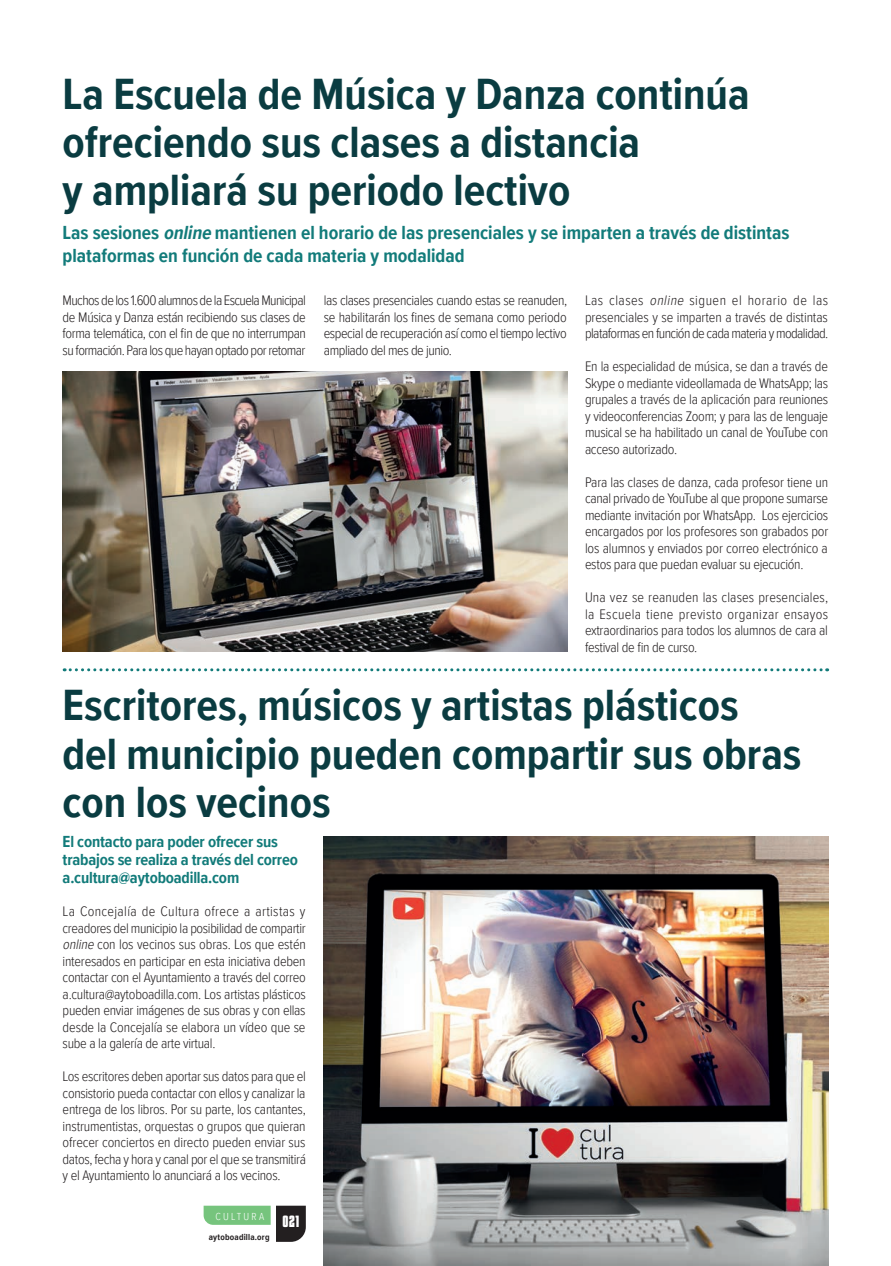
<style>
.page{position:relative;width:891px;height:1266px;background:#fff}
.page>*{position:absolute;margin:0;border:0;box-sizing:border-box;transform-origin:0 0}
.t1{font:700 45px/48px "Proxima Nova Cond";color:#0a3c41}
.t2{font:700 19.5px/23.4px "Proxima Nova Cond";color:#127b7a}
.t3{font:700 16.5px/18px "Proxima Nova Cond";letter-spacing:-.01em;color:#127b7a}
.t4{font:300 14.25px/16.5px "Proxima Nova Cond";letter-spacing:-.02em;color:#231f20;text-align:justify}
.t5{font:700 14.25px "Kenyan Coffee Rg";color:#fff}
.t6{font:300 10.5px "Proxima Nova Cond";letter-spacing:.205em;color:#fff}
.t7{font:700 9px "Proxima Nova Cond";letter-spacing:.02em;color:#231f20}
.s1{font-style:italic}
</style>
<div class="page">
<svg style="left:204px;top:1205px;width:102px;height:36px"></svg>
<svg style="left:64px;top:668px;width:763px;height:3px"></svg>
<img style="left:63px;top:371px;width:504px;height:280px">
<img style="left:324px;top:836px;width:504px;height:429px">
<p class="t1" style="left:63px;top:69px;width:688px">La Escuela de Música y Danza continúa ofreciendo sus clases a distancia<br>y ampliará su periodo lectivo</p>
<p class="t2" style="left:63px;top:220px;width:728px">Las sesiones <span class="s1">online</span> mantienen el horario de las presenciales y se imparten a través de distintas plataformas en función de cada materia y modalidad</p>
<p class="t4" style="left:63px;top:291px;width:245px">Muchos de los 1.600 alumnos de la Escuela Municipal de Música y Danza están recibiendo sus clases de forma telemática, con el fin de que no interrumpan su formación. Para los que hayan optado por retomar</p>
<p class="t4" style="left:324px;top:291px;width:245px">las clases presenciales cuando estas se reanuden, se habilitarán los fines de semana como periodo especial de recuperación así como el tiempo lectivo ampliado del mes de junio.</p>
<p class="t4" style="left:585px;top:291px;width:245px">Las clases <span class="s1">online</span> siguen el horario de las presenciales y se imparten a través de distintas plataformas en función de cada materia y modalidad.</p>
<p class="t4" style="left:585px;top:357px;width:245px">En la especialidad de música, se dan a través de Skype o mediante videollamada de WhatsApp; las grupales a través de la aplicación para reuniones y videoconferencias Zoom; y para las de lenguaje musical se ha habilitado un canal de YouTube con acceso autorizado.</p>
<p class="t4" style="left:585px;top:473px;width:245px">Para las clases de danza, cada profesor tiene un canal privado de YouTube al que propone sumarse mediante invitación por WhatsApp. Los ejercicios encargados por los profesores son grabados por los alumnos y enviados por correo electrónico a estos para que puedan evaluar su ejecución.</p>
<p class="t4" style="left:585px;top:588px;width:245px">Una vez se reanuden las clases presenciales, la Escuela tiene previsto organizar ensayos extraordinarios para todos los alumnos de cara al festival de fin de curso.</p>
<p class="t1" style="left:63px;top:680px;width:740px">Escritores, músicos y artistas plásticos del municipio pueden compartir sus obras con los vecinos</p>
<p class="t3" style="left:63px;top:832px;width:237px">El contacto para poder ofrecer sus trabajos se realiza a través del correo a.cultura@aytoboadilla.com</p>
<p class="t4" style="left:63px;top:902px;width:245px">La Concejalía de Cultura ofrece a artistas y creadores del municipio la posibilidad de compartir <span class="s1">online</span>con los vecinos sus obras. Los que estén interesados en participar en esta iniciativa deben contactar con el Ayuntamiento a través del correo a.cultura@aytoboadilla.com. Los artistas plásticos pueden enviar imágenes de sus obras y con ellas desde la Concejalía se elabora un vídeo que se sube a la galería de arte virtual.</p>
<p class="t4" style="left:63px;top:1067px;width:245px">Los escritores deben aportar sus datos para que el consistorio pueda contactar con ellos y canalizar la entrega de los libros. Por su parte, los cantantes, instrumentistas, orquestas o grupos que quieran ofrecer conciertos en directo pueden enviar sus datos, fecha y hora y canal por el que se transmitirá y el Ayuntamiento lo anunciará a los vecinos.</p>
<p class="t6" style="left:215px;top:1208px;width:50px">CULTURA</p>
<p class="t7" style="left:209px;top:1229px;width:62px">aytoboadilla.org</p>
<p class="t5" style="left:282px;top:1211px;width:18px">021</p>
</div>
